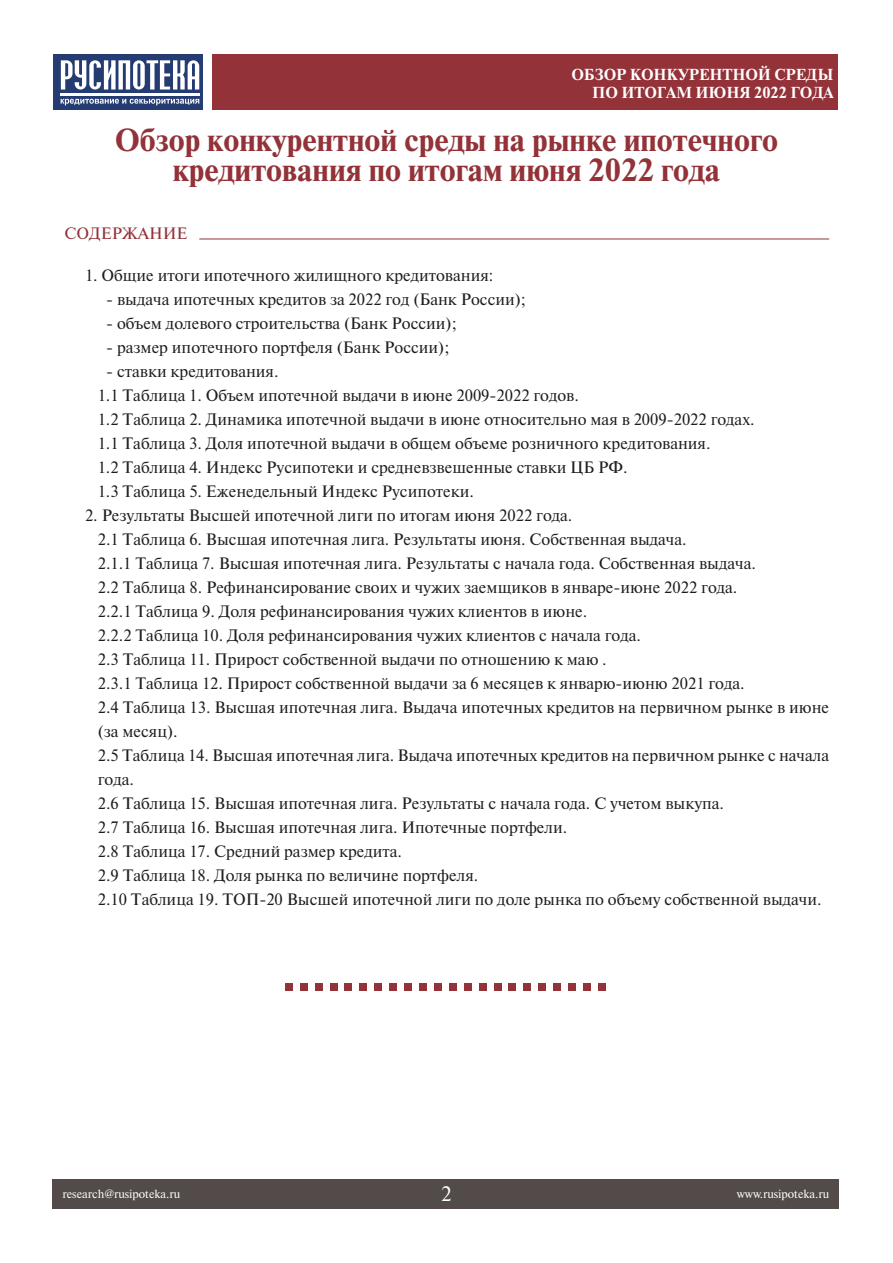
<style>
.page{position:relative;width:893px;height:1263px;background:#fff}
.page>*{position:absolute;margin:0;border:0;box-sizing:border-box;transform-origin:0 0}
.t1{font:700 30px/30.3px "Newton C";color:#933238;text-align:center}
.t2{font:21px "Newton C";color:#fff}
.t3{font:16.5px/24px "Newton C";color:#1d1d1b}
.t4{font:16.5px "Newton C";color:#933238}
.t5{font:700 15px/18px "Newton C";color:#fff;text-align:right}
.t6{font:12px "Newton C";color:#fff}
</style>
<div class="page">
<div style="left:52px;top:1180px;width:787px;height:29px;background:#524b49"></div>
<div style="left:213px;top:54px;width:625px;height:55px;background:#933238"></div>
<div style="left:53px;top:54px;width:150px;height:56px;background:#253c73"></div>
<svg style="left:61px;top:60px;width:138px;height:29px"></svg>
<hr style="left:60px;top:93px;width:139px;height:2px;background:#fff">
<svg style="left:61px;top:99px;width:138px;height:6px"></svg>
<hr style="left:199px;top:239px;width:630px;height:1px;background:#933238">
<div style="left:285px;top:984px;width:7px;height:7px;background:#933238"></div>
<div style="left:300px;top:984px;width:7px;height:7px;background:#933238"></div>
<div style="left:315px;top:984px;width:7px;height:7px;background:#933238"></div>
<div style="left:330px;top:984px;width:7px;height:7px;background:#933238"></div>
<div style="left:345px;top:984px;width:7px;height:7px;background:#933238"></div>
<div style="left:360px;top:984px;width:7px;height:7px;background:#933238"></div>
<div style="left:375px;top:984px;width:7px;height:7px;background:#933238"></div>
<div style="left:390px;top:984px;width:7px;height:7px;background:#933238"></div>
<div style="left:405px;top:984px;width:7px;height:7px;background:#933238"></div>
<div style="left:420px;top:984px;width:7px;height:7px;background:#933238"></div>
<div style="left:435px;top:984px;width:7px;height:7px;background:#933238"></div>
<div style="left:449px;top:984px;width:7px;height:7px;background:#933238"></div>
<div style="left:464px;top:984px;width:7px;height:7px;background:#933238"></div>
<div style="left:479px;top:984px;width:7px;height:7px;background:#933238"></div>
<div style="left:494px;top:984px;width:7px;height:7px;background:#933238"></div>
<div style="left:509px;top:984px;width:7px;height:7px;background:#933238"></div>
<div style="left:524px;top:984px;width:7px;height:7px;background:#933238"></div>
<div style="left:539px;top:984px;width:7px;height:7px;background:#933238"></div>
<div style="left:554px;top:984px;width:7px;height:7px;background:#933238"></div>
<div style="left:569px;top:984px;width:7px;height:7px;background:#933238"></div>
<div style="left:584px;top:984px;width:7px;height:7px;background:#933238"></div>
<div style="left:599px;top:984px;width:7px;height:7px;background:#933238"></div>
<p class="t5" style="left:571px;top:65px;width:263px">ОБЗОР КОНКУРЕНТНОЙ СРЕДЫ<br>ПО ИТОГАМ ИЮНЯ 2022 ГОДА</p>
<p class="t1" style="left:115px;top:125px;width:664px">Обзор конкурентной среды на рынке ипотечного кредитования по итогам июня 2022 года</p>
<p class="t4" style="left:64px;top:225px;width:125px">СОДЕРЖАНИЕ</p>
<p class="t3" style="left:85px;top:263px;width:410px">1. Общие итоги ипотечного жилищного кредитования:</p>
<p class="t3" style="left:106px;top:287px;width:421px">- выдача ипотечных кредитов за 2022 год (Банк России);</p>
<p class="t3" style="left:106px;top:311px;width:352px">- объем долевого строительства (Банк России);</p>
<p class="t3" style="left:106px;top:335px;width:345px">- размер ипотечного портфеля (Банк России);</p>
<p class="t3" style="left:106px;top:359px;width:174px">- ставки кредитования.</p>
<p class="t3" style="left:98px;top:383px;width:483px">1.1 Таблица 1. Объем ипотечной выдачи в июне 2009-2022 годов.</p>
<p class="t3" style="left:98px;top:407px;width:658px">1.2 Таблица 2. Динамика ипотечной выдачи в июне относительно мая в 2009-2022 годах.</p>
<p class="t3" style="left:98px;top:431px;width:614px">1.1 Таблица 3. Доля ипотечной выдачи в общем объеме розничного кредитования.</p>
<p class="t3" style="left:98px;top:455px;width:531px">1.2 Таблица 4. Индекс Русипотеки и средневзвешенные ставки ЦБ РФ.</p>
<p class="t3" style="left:98px;top:479px;width:378px">1.3 Таблица 5. Еженедельный Индекс Русипотеки.</p>
<p class="t3" style="left:85px;top:503px;width:489px">2. Результаты Высшей ипотечной лиги по итогам июня 2022 года.</p>
<p class="t3" style="left:98px;top:527px;width:590px">2.1 Таблица 6. Высшая ипотечная лига. Результаты июня. Собственная выдача.</p>
<p class="t3" style="left:98px;top:551px;width:660px">2.1.1 Таблица 7. Высшая ипотечная лига. Результаты с начала года. Собственная выдача.</p>
<p class="t3" style="left:98px;top:575px;width:641px">2.2 Таблица 8. Рефинансирование своих и чужих заемщиков в январе-июне 2022 года.</p>
<p class="t3" style="left:98px;top:599px;width:491px">2.2.1 Таблица 9. Доля рефинансирования чужих клиентов в июне.</p>
<p class="t3" style="left:98px;top:623px;width:545px">2.2.2 Таблица 10. Доля рефинансирования чужих клиентов с начала года.</p>
<p class="t3" style="left:98px;top:647px;width:510px">2.3 Таблица 11. Прирост собственной выдачи по отношению к маю .</p>
<p class="t3" style="left:98px;top:671px;width:648px">2.3.1 Таблица 12. Прирост собственной выдачи за 6 месяцев к январю-июню 2021 года.</p>
<p class="t3" style="left:98px;top:695px;width:733px">2.4 Таблица 13. Высшая ипотечная лига. Выдача ипотечных кредитов на первичном рынке в июне (за месяц).</p>
<p class="t3" style="left:98px;top:743px;width:733px">2.5 Таблица 14. Высшая ипотечная лига. Выдача ипотечных кредитов на первичном рынке с начала года.</p>
<p class="t3" style="left:98px;top:791px;width:628px">2.6 Таблица 15. Высшая ипотечная лига. Результаты с начала года. С учетом выкупа.</p>
<p class="t3" style="left:98px;top:815px;width:471px">2.7 Таблица 16. Высшая ипотечная лига. Ипотечные портфели.</p>
<p class="t3" style="left:98px;top:839px;width:306px">2.8 Таблица 17. Средний размер кредита.</p>
<p class="t3" style="left:98px;top:863px;width:382px">2.9 Таблица 18. Доля рынка по величине портфеля.</p>
<p class="t3" style="left:98px;top:887px;width:725px">2.10 Таблица 19. ТОП-20 Высшей ипотечной лиги по доле рынка по объему собственной выдачи.</p>
<p class="t2" style="left:441px;top:1182px;width:12px">2</p>
<p class="t6" style="left:63px;top:1187px;width:119px">research@rusipoteka.ru</p>
<p class="t6" style="left:737px;top:1187px;width:94px">www.rusipoteka.ru</p>
</div>
